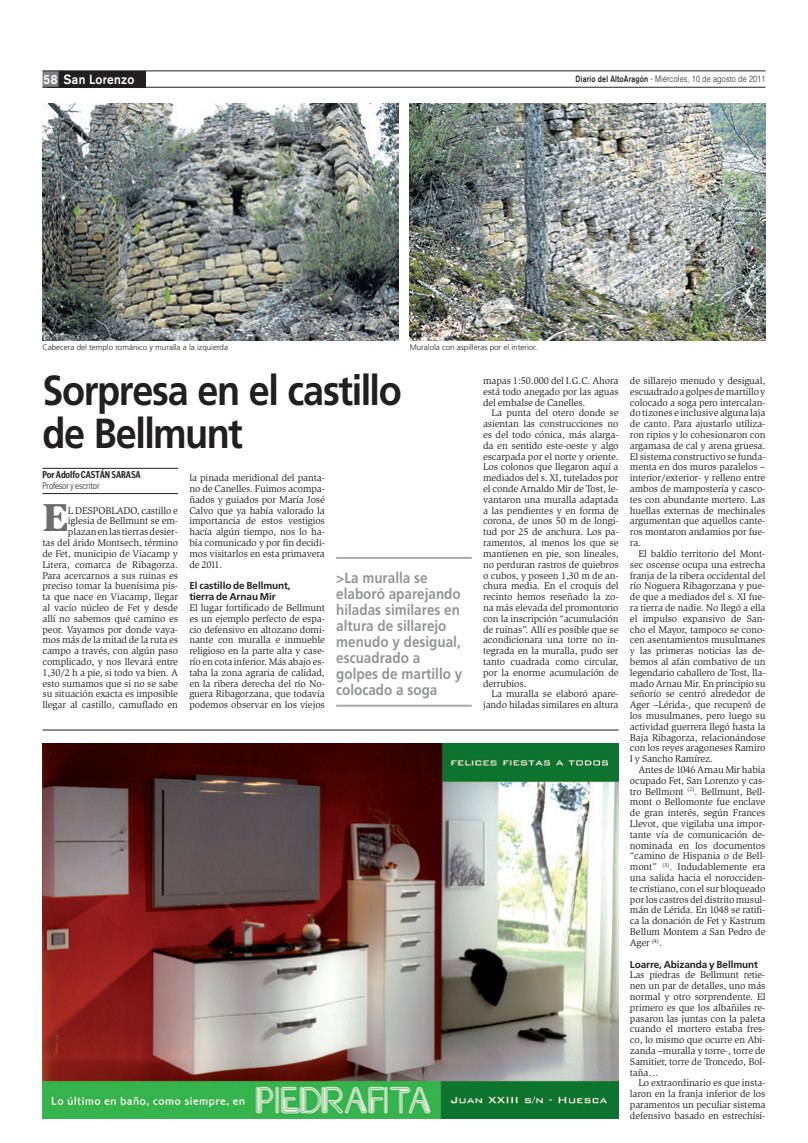
<style>
.page{position:relative;width:808px;height:1143px;background:#fff}
.page>*{position:absolute;margin:0;border:0;box-sizing:border-box;transform-origin:0 0}
.T_4col{font:700 42px/43px "Frutiger";letter-spacing:-.035em;color:#231f20;scale:.9 1}
.CAPITULAR{font:900 40.1px "Slimbach";color:#6c6d70;scale:1.05 1}
.SUMARIO{font:700 15px/16px "Frutiger";color:#939598;scale:.9 1}
.t1{font:500 13.2px "Akzidenz Grotesk BE";letter-spacing:.025em;color:#fff;scale:.91 1}
.TEXTO_2{font:10px/10.8px "Slimbach";letter-spacing:-.01em;color:#231f20;text-align:justify}
.CAPITULAR-2{font:10px/10.8px "Slimbach";letter-spacing:-.01em;color:#231f20;text-align:right}
.TEXTO_3{font:10px/10.8px "Slimbach";letter-spacing:-.01em;color:#231f20;text-align:justify}
.LADILLO{font:700 10px/10.8px "Frutiger";letter-spacing:-.01em;color:#231f20}
.FIRMA_COLABORACION{font:700 condensed 10px "Poynter Gothic Text";letter-spacing:-.01em;color:#231f20}
.CARGO_COLABORACION{font:300 condensed 10px "Poynter Gothic Text";letter-spacing:-.01em;color:#231f20}
.t2{font:300 9px "Helvetica";letter-spacing:.02em;color:#231f20;scale:.8 1}
.PIE_DE_FOTO{font:300 8px "Frutiger";color:#231f20}
.s1{font-family:"Akzidenz Grotesk BE";font-weight:500}
.s2{font-family:"Akzidenz Grotesk BE"}
</style>
<div class="page">
<div style="left:47px;top:71px;width:98px;height:16px;background:#231f20"></div>
<div style="left:43px;top:71px;width:16px;height:16px;background:#808285"></div>
<hr style="left:43px;top:71px;width:722px;height:1px;background:#231f20">
<hr style="left:43px;top:87px;width:722px;height:1px;background:#231f20">
<img style="left:43px;top:744px;width:576px;height:374px">
<hr style="left:43px;top:729px;width:576px;height:1px;background:#231f20">
<img style="left:43px;top:103px;width:355px;height:237px">
<img style="left:410px;top:103px;width:355px;height:237px">
<hr style="left:43px;top:468px;width:135px;height:1px;background:#231f20">
<hr style="left:43px;top:493px;width:135px;height:1px;background:#231f20">
<hr style="left:336px;top:557px;width:136px;height:2px;background:#a8a9ad">
<hr style="left:336px;top:704px;width:136px;height:2px;background:#a8a9ad">
<p class="t1" style="left:44px;top:72px;width:101px">58 San Lorenzo</p>
<p class="t2" style="left:575px;top:74px;width:239px"><span class="s1">Diario del AltoAragón</span> <span class="s2">-</span> Miércoles, 10 de agosto de 2011</p>
<p class="PIE_DE_FOTO" style="left:43px;top:343px;width:187px">Cabecera del templo románico y muralla a la izquierda</p>
<p class="PIE_DE_FOTO" style="left:410px;top:343px;width:129px">Muralola con aspilleras por el interior.</p>
<p class="T_4col" style="left:43px;top:369px;width:401px">Sorpresa en el castillo de Bellmunt</p>
<p class="FIRMA_COLABORACION" style="left:43px;top:469px;width:100px">Por Adolfo CASTÁN SARASA</p>
<p class="CARGO_COLABORACION" style="left:43px;top:480px;width:59px">Profesor y escritor</p>
<p class="CAPITULAR" style="left:43px;top:492px;width:26px">E</p>
<p class="TEXTO_3" style="left:483px;top:375px;width:137px">mapas 1:50.000 del I.G.C. Ahora está todo anegado por las aguas del embalse de Canelles.</p>
<p class="TEXTO_2" style="left:483px;top:408px;width:137px;text-indent:9px">La punta del otero donde se asientan las construcciones no es del todo cónica, más alarga&shy;da en sentido este-oeste y algo escarpada por el norte y oriente.<br>Los colonos que llegaron aquí a mediados del s. XI, tutelados por el conde Arnaldo Mir de Tost, le&shy;vantaron una muralla adaptada a las pendientes y en forma de corona, de unos 50 m de longi&shy;tud por 25 de anchura. Los pa&shy;ramentos, al menos los que se mantienen en pie, son lineales, no perduran rastros de quiebros o cubos, y poseen 1,30 m de an&shy;chura media. En el croquis del recinto hemos reseñado la zo&shy;na más elevada del promontorio con la inscripción “acumulación de ruinas”. Allí es posible que se acondicionara una torre no in&shy;tegrada en la muralla, pudo ser tanto cuadrada como circular, por la enorme acumulación de derrubios.</p>
<p class="TEXTO_2" style="left:483px;top:688px;width:137px;text-align:right">La muralla se elaboró apare&shy;jando hiladas similares en altura</p>
<p class="CAPITULAR-2" style="left:189px;top:472px;width:137px;text-align:justify">la pinada meridional del panta&shy;no de Canelles. Fuimos acompa&shy;ñados y guiados por María José Calvo que ya había valorado la importancia de estos vestigios hacía algún tiempo, nos lo ha&shy;bía comunicado y por fin decidi&shy;mos visitarlos en esta primavera de 2011.</p>
<p class="LADILLO" style="left:189px;top:580px;width:103px">El castillo de Bellmunt, tierra de Arnau Mir</p>
<p class="TEXTO_3" style="left:189px;top:602px;width:137px">El lugar fortificado de Bellmunt es un ejemplo perfecto de espa&shy;cio defensivo en altozano domi&shy;nante con muralla e inmueble religioso en la parte alta y case&shy;río en cota inferior. Más abajo es&shy;taba la zona agraria de calidad, en la ribera derecha del río No&shy;guera Ribagorzana, que todavía podemos observar en los viejos</p>
<p class="CAPITULAR-2" style="left:43px;top:505px;width:137px">L DESPOBLADO, castillo e iglesia de Bellmunt se em&shy;plazan en las tierras desier-<br>tas del árido Montsech, término de Fet, municipio de Viacamp y<br>Litera, comarca de Ribagorza.<br>Para acercarnos a sus ruinas es preciso tomar la buenísima pis&shy;ta que nace en Viacamp, llegar al vacío núcleo de Fet y desde allí no sabemos qué camino es peor. Vayamos por donde vaya&shy;mos más de la mitad de la ruta es campo a través, con algún paso complicado, y nos llevará entre<br>1,30/2 h a pie, si todo va bien. A esto sumamos que si no se sabe su situación exacta es imposible llegar al castillo, camuflado en</p>
<p class="SUMARIO" style="left:336px;top:569px;width:142px">&gt;La muralla se elaboró aparejando hiladas similares en altura de sillarejo menudo y desigual, escuadrado a golpes de martillo y colocado a soga</p>
<p class="TEXTO_2" style="left:630px;top:375px;width:137px">de sillarejo menudo y desigual, escuadrado a golpes de martillo y colocado a soga pero intercalan&shy;do tizones e inclusive alguna laja de canto. Para ajustarlo utiliza&shy;ron ripios y lo cohesionaron con argamasa de cal y arena gruesa.<br>El sistema constructivo se funda&shy;menta en dos muros paralelos – interior/exterior- y relleno entre ambos de mampostería y casco&shy;tes con abundante mortero. Las huellas externas de mechinales argumentan que aquellos cante&shy;ros montaron andamios por fue&shy;ra.</p>
<p class="TEXTO_2" style="left:630px;top:548px;width:137px;text-indent:9px">El baldío territorio del Mont&shy;sec oscense ocupa una estrecha franja de la ribera occidental del río Noguera Ribagorzana y pue&shy;de que a mediados del s. XI fue&shy;ra tierra de nadie. No llegó a ella el impulso expansivo de San&shy;cho el Mayor, tampoco se cono&shy;cen asentamientos musulmanes y las primeras noticias las de&shy;bemos al afán combativo de un legendario caballero de Tost, lla&shy;mado Arnau Mir. En principio su señorío se centró alrededor de Ager –Lérida-, que recuperó de los musulmanes, pero luego su actividad guerrera llegó hasta la Baja Ribagorza, relacionándose con los reyes aragoneses Ramiro I y Sancho Ramírez.</p>
<p class="TEXTO_2" style="left:630px;top:764px;width:137px;text-indent:9px">Antes de 1046 Arnau Mir había ocupado Fet, San Lorenzo y cas&shy;tro Bellmont <sup>(2)</sup>. Bellmunt, Bell&shy;mont o Bellomonte fue enclave de gran interés, según Frances Llevot, que vigilaba una impor&shy;tante vía de comunicación de&shy;nominada en los documentos “camino de Hispania o de Bell&shy;mont” <sup>(3)</sup>. Indudablemente era una salida hacia el norocciden&shy;te cristiano, con el sur bloqueado por los castros del distrito musul&shy;mán de Lérida. En 1048 se ratifi&shy;ca la donación de Fet y Kastrum Bellum Montem a San Pedro de Ager <sup>(4)</sup>.</p>
<p class="LADILLO" style="left:630px;top:958px;width:130px">Loarre, Abizanda y Bellmunt</p>
<p class="TEXTO_3" style="left:630px;top:969px;width:137px">Las piedras de Bellmunt retie&shy;nen un par de detalles, uno más normal y otro sorprendente. El primero es que los albañiles re&shy;pasaron las juntas con la paleta cuando el mortero estaba fres&shy;co, lo mismo que ocurre en Abi&shy;zanda –muralla y torre-, torre de Samitier, torre de Troncedo, Bol&shy;taña…</p>
<p class="TEXTO_2" style="left:630px;top:1077px;width:137px;text-indent:9px">Lo extraordinario es que insta&shy;laron en la franja inferior de los paramentos un peculiar sistema defensivo basado en estrechísi-</p>
</div>
